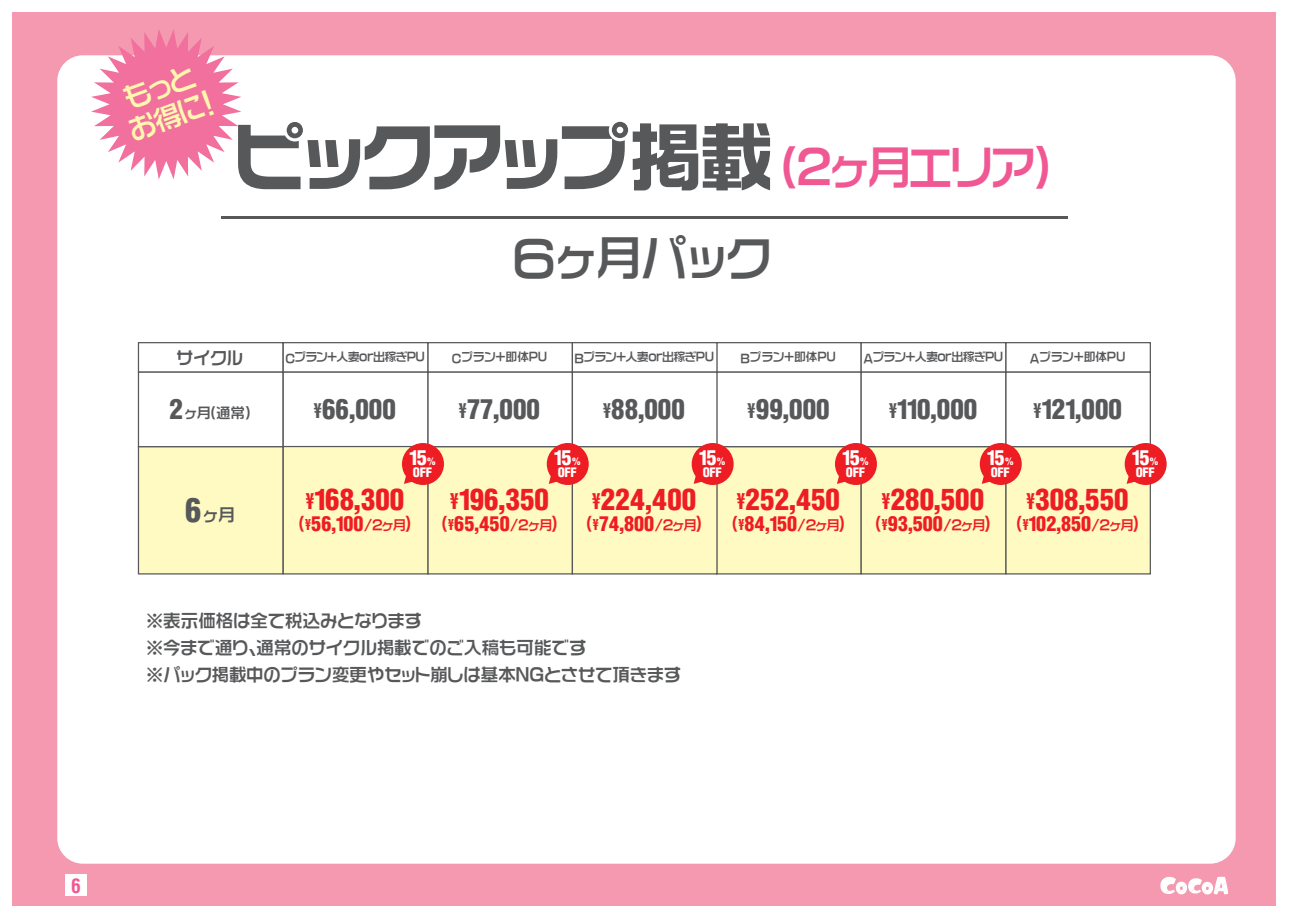
<style>
.page{position:relative;width:1289px;height:919px;background:#fff}
.page>*{position:absolute;margin:0;border:0;box-sizing:border-box;transform-origin:0 0}
.t1{font:75.9px "VD Logo G Extra";letter-spacing:-.14em;color:#57585a}
.t2{font:48.3px "VD Logo G Bold P";letter-spacing:-.1em;color:#57585a}
.t3{font:900 condensed 28.8px "Helvetica LT Std";letter-spacing:.005em;color:#ee1d23}
.t4{font:28.2px/31.5px "VD Logo G Bold P";color:#fff8ae}
.t5{font:900 condensed 26.85px "Helvetica LT Std";letter-spacing:.005em;color:#57585a}
.t6{font:900 condensed 20.1px "Helvetica LT Std";letter-spacing:-.12em;color:#fff}
.t7{font:900 condensed 19.95px "Helvetica LT Std";letter-spacing:.005em;color:#ee1d23}
.t8{font:700 condensed 19.5px "Helvetica LT Std";color:#f05893}
.t9{font:18px/27px "VD Logo G Bold P";letter-spacing:-.04em;color:#57585a}
.t10{font:17.55px "VD Logo G Bold P";letter-spacing:-.055em;color:#57585a}
.t11{font:14.55px "VD Logo G Bold P";color:#57585a}
.t12{font:900 condensed 12.75px "Helvetica LT Std";letter-spacing:-.025em;color:#fff}
.t13{font:12px "VD Logo G Bold P";letter-spacing:-.05em;color:#57585a}
.t14{font:12px "VD Logo G Bold P";letter-spacing:-.025em;color:#57585a}
.s1{font-family:"VD Logo G Bold P";font-size:46.8px;color:#f05893}
.s2{font-family:"Helvetica LT Std";font-weight:900;font-stretch:condensed;font-size:26.85px}
.s3{font-family:"Helvetica LT Std Extra Comp";font-weight:400;font-stretch:normal;font-size:20.85px}
.s4{font-size:10.2px}
.s5{font-family:"Helvetica LT Std";font-weight:900;font-stretch:condensed;font-size:32.25px}
.s6{font-family:"Helvetica LT Std Extra Comp";font-weight:400;font-stretch:normal;font-size:22.2px}
.s7{font-family:"VD Logo G Bold P";font-weight:400;font-stretch:normal;font-size:17.55px}
.s8{font-family:"Helvetica LT Std Extra Comp";font-weight:400;font-stretch:normal;font-size:15.45px}
.s9{font-family:"VD Logo G Bold P";font-weight:400;font-stretch:normal;font-size:13.8px}
</style>
<div class="page">
<div style="left:13px;top:13px;width:1263px;height:893px;background:#f499b0"></div>
<div style="left:57px;top:55px;width:1178px;height:808px;background:#fff;border-radius:26px"></div>
<svg style="left:1160px;top:876px;width:68px;height:18px"></svg>
<hr style="left:221px;top:216px;width:846px;height:3px;background:#57585a">
<div style="left:138px;top:342px;width:146px;height:31px;background:#fff;border:1px solid #57585a"></div>
<div style="left:138px;top:446px;width:146px;height:128px;background:#fffac1;border:1px solid #57585a"></div>
<div style="left:1005px;top:342px;width:145px;height:31px;background:#fff;border:1px solid #57585a"></div>
<div style="left:1005px;top:446px;width:145px;height:128px;background:#fffac1;border:1px solid #57585a"></div>
<div style="left:716px;top:342px;width:145px;height:31px;background:#fff;border:1px solid #57585a"></div>
<div style="left:716px;top:446px;width:145px;height:128px;background:#fffac1;border:1px solid #57585a"></div>
<div style="left:427px;top:342px;width:146px;height:31px;background:#fff;border:1px solid #57585a"></div>
<div style="left:427px;top:446px;width:146px;height:128px;background:#fffac1;border:1px solid #57585a"></div>
<div style="left:860px;top:342px;width:146px;height:31px;background:#fff;border:1px solid #57585a"></div>
<div style="left:860px;top:446px;width:146px;height:128px;background:#fffac1;border:1px solid #57585a"></div>
<div style="left:571px;top:342px;width:146px;height:31px;background:#fff;border:1px solid #57585a"></div>
<div style="left:571px;top:446px;width:146px;height:128px;background:#fffac1;border:1px solid #57585a"></div>
<div style="left:282px;top:342px;width:146px;height:31px;background:#fff;border:1px solid #57585a"></div>
<div style="left:138px;top:371px;width:146px;height:76px;background:#fff;border:1px solid #57585a"></div>
<div style="left:1005px;top:371px;width:145px;height:76px;background:#fff;border:1px solid #57585a"></div>
<div style="left:716px;top:371px;width:145px;height:76px;background:#fff;border:1px solid #57585a"></div>
<div style="left:427px;top:371px;width:146px;height:76px;background:#fff;border:1px solid #57585a"></div>
<div style="left:860px;top:371px;width:146px;height:76px;background:#fff;border:1px solid #57585a"></div>
<div style="left:571px;top:371px;width:146px;height:76px;background:#fff;border:1px solid #57585a"></div>
<div style="left:282px;top:371px;width:146px;height:76px;background:#fff;border:1px solid #57585a"></div>
<div style="left:282px;top:446px;width:146px;height:128px;background:#fffac1;border:1px solid #57585a"></div>
<svg style="left:91px;top:29px;width:150px;height:150px"></svg>
<div style="left:1124px;top:443px;width:42px;height:42px;background:#ee1d23;border-radius:50%"></div>
<svg style="left:1126px;top:474px;width:10px;height:10px"></svg>
<div style="left:979px;top:443px;width:42px;height:42px;background:#ee1d23;border-radius:50%"></div>
<svg style="left:981px;top:474px;width:10px;height:10px"></svg>
<div style="left:835px;top:443px;width:42px;height:42px;background:#ee1d23;border-radius:50%"></div>
<svg style="left:837px;top:474px;width:9px;height:10px"></svg>
<div style="left:691px;top:443px;width:42px;height:42px;background:#ee1d23;border-radius:50%"></div>
<svg style="left:693px;top:474px;width:10px;height:10px"></svg>
<div style="left:546px;top:443px;width:42px;height:42px;background:#ee1d23;border-radius:50%"></div>
<svg style="left:548px;top:474px;width:10px;height:10px"></svg>
<div style="left:402px;top:443px;width:42px;height:42px;background:#ee1d23;border-radius:50%"></div>
<svg style="left:404px;top:474px;width:10px;height:10px"></svg>
<div style="left:65px;top:873px;width:22px;height:22px;background:#fff"></div>
<h3 class="t4" style="left:113px;top:87px;width:99px;rotate:-20deg">もっとお得に！</h3>
<h1 class="t1" style="left:231px;top:118px;width:846px">ピックアップ掲載<span class="s1">（2ヶ月エリア）</span></h1>
<h2 class="t2" style="left:510px;top:233px;width:264px">６ヶ月パック</h2>
<p class="t10" style="left:176px;top:348px;width:69px">サイクル</p>
<p class="t13" style="left:285px;top:351px;width:141px">Cプラン+人妻or出稼ぎPU</p>
<p class="t14" style="left:452px;top:351px;width:97px">Cプラン+即体PU</p>
<p class="t13" style="left:574px;top:351px;width:141px">Bプラン+人妻or出稼ぎPU</p>
<p class="t14" style="left:740px;top:351px;width:97px">Bプラン+即体PU</p>
<p class="t13" style="left:863px;top:351px;width:141px">Aプラン+人妻or出稼ぎPU</p>
<p class="t14" style="left:1029px;top:351px;width:97px">Aプラン+即体PU</p>
<p class="t11" style="left:169px;top:405px;width:90px"><span class="s2">2</span>ヶ月（通常）</p>
<h3 class="t5" style="left:314px;top:392px;width:84px"><span class="s3">¥</span>66,000</h3>
<h3 class="t5" style="left:459px;top:392px;width:83px"><span class="s3">¥</span>77,000</h3>
<h3 class="t5" style="left:603px;top:392px;width:83px"><span class="s3">¥</span>88,000</h3>
<h3 class="t5" style="left:747px;top:392px;width:84px"><span class="s3">¥</span>99,000</h3>
<h3 class="t5" style="left:889px;top:392px;width:90px"><span class="s3">¥</span>110,000</h3>
<h3 class="t5" style="left:1033px;top:392px;width:90px"><span class="s3">¥</span>121,000</h3>
<p class="t6" style="left:409px;top:445px;width:28px">15<span class="s4">%</span></p>
<p class="t12" style="left:413px;top:464px;width:21px">OFF</p>
<p class="t6" style="left:554px;top:445px;width:28px">15<span class="s4">%</span></p>
<p class="t12" style="left:557px;top:464px;width:21px">OFF</p>
<p class="t6" style="left:698px;top:445px;width:28px">15<span class="s4">%</span></p>
<p class="t12" style="left:702px;top:464px;width:21px">OFF</p>
<p class="t6" style="left:842px;top:445px;width:28px">15<span class="s4">%</span></p>
<p class="t12" style="left:846px;top:464px;width:21px">OFF</p>
<p class="t6" style="left:986px;top:445px;width:28px">15<span class="s4">%</span></p>
<p class="t12" style="left:990px;top:464px;width:21px">OFF</p>
<p class="t6" style="left:1131px;top:445px;width:28px">15<span class="s4">%</span></p>
<p class="t12" style="left:1135px;top:464px;width:21px">OFF</p>
<p class="t10" style="left:185px;top:505px;width:52px"><span class="s5">6</span>ヶ月</p>
<h3 class="t3" style="left:306px;top:481px;width:100px"><span class="s6">¥</span>168,300</h3>
<p class="t7" style="left:289px;top:511px;width:133px"><span class="s7">（</span><span class="s8">¥</span>56,100<span class="s9">/2ヶ月</span><span class="s7">）</span></p>
<h3 class="t3" style="left:450px;top:481px;width:100px"><span class="s6">¥</span>196,350</h3>
<p class="t7" style="left:432px;top:511px;width:136px"><span class="s7">（</span><span class="s8">¥</span>65,450<span class="s9">/2ヶ月</span><span class="s7">）</span></p>
<h3 class="t3" style="left:592px;top:481px;width:106px"><span class="s6">¥</span>224,400</h3>
<p class="t7" style="left:577px;top:511px;width:136px"><span class="s7">（</span><span class="s8">¥</span>74,800<span class="s9">/2ヶ月</span><span class="s7">）</span></p>
<h3 class="t3" style="left:736px;top:481px;width:105px"><span class="s6">¥</span>252,450</h3>
<p class="t7" style="left:722px;top:511px;width:133px"><span class="s7">（</span><span class="s8">¥</span>84,150<span class="s9">/2ヶ月</span><span class="s7">）</span></p>
<h3 class="t3" style="left:881px;top:481px;width:104px"><span class="s6">¥</span>280,500</h3>
<h3 class="t3" style="left:1026px;top:481px;width:104px"><span class="s6">¥</span>308,550</h3>
<p class="t7" style="left:865px;top:511px;width:284px"><span class="s7">（</span><span class="s8">¥</span>93,500<span class="s9">/2ヶ月</span><span class="s7">）（</span><span class="s8">¥</span>102,850<span class="s9">/2ヶ月</span><span class="s7">）</span></p>
<p class="t9" style="left:146px;top:607px;width:537px">※表示価格は全て税込みとなります<br>※今まで通り、通常のサイクル掲載でのご入稿も可能です<br>※パック掲載中のプラン変更やセット崩しは基本NGとさせて頂きます</p>
<p class="t8" style="left:71px;top:873px;width:11px">6</p>
</div>
